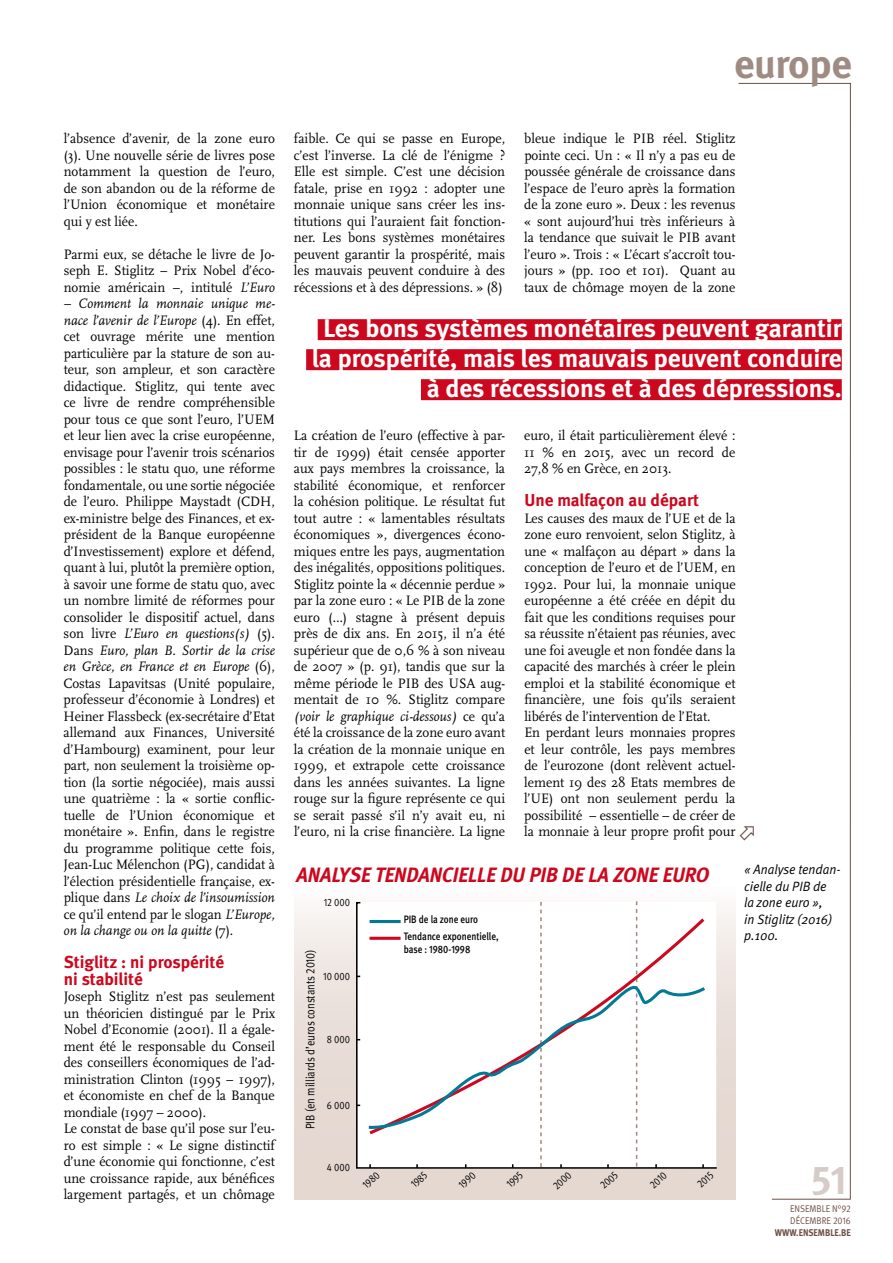
<style>
.page{position:relative;width:893px;height:1263px;background:#fff}
.page>*{position:absolute;margin:0;border:0;box-sizing:border-box;transform-origin:0 0}
.t1{font:700 40.5px "Meta";letter-spacing:-.01em;color:#a08b83}
.t2{font:40.5px "Meta Bold Expert";color:#d5cbc7}
.t3{font:700 25.5px/30px "Meta";color:#fff;text-align:right}
.t4{font:italic 700 20.7px "Meta";color:#cd071e;scale:.95 1}
.t5{font:700 17.25px/16.5px "Meta";color:#cd071e}
.t6{font:14.25px/16.5px "Scala";color:#000;text-align:justify;scale:.95 1}
.t7{font:italic 13.5px/16.5px "Meta Normal";color:#000;scale:.95 1}
.t8{font:12.3px "Meta Normal";color:#000;scale:.85 1}
.t9{font:10.8px "Meta Normal Expert";color:#000;scale:.85 1}
.t10{font:500 10.8px/16.8px "Meta";color:#000;scale:.85 1}
.t11{font:10.8px "Meta Medium Expert";color:#000;scale:.85 1}
.t12{font:9.75px/12px "Meta Normal";color:#6d5048;scale:.9 1}
.t13{font:700 9.75px "Meta";color:#6d5048;scale:.9 1}
.s1{font-style:italic}
.s2{font-family:"Meta";font-weight:500}
.s3{font-family:"Meta Normal Expert"}
</style>
<div class="page">
<svg style="left:738px;top:83px;width:113px;height:1116px"></svg>
<div style="left:295px;top:881px;width:441px;height:318px;background:linear-gradient(to bottom,#f8f4f2,#e0d0c8)"></div>
<svg style="left:355px;top:901px;width:363px;height:268px"></svg>
<svg style="left:540px;top:902px;width:2px;height:266px"></svg>
<svg style="left:636px;top:901px;width:1px;height:267px"></svg>
<svg style="left:366px;top:915px;width:342px;height:222px"></svg>
<svg style="left:366px;top:984px;width:342px;height:146px"></svg>
<div style="left:318px;top:319px;width:524px;height:21px;background:#cd071e"></div>
<div style="left:306px;top:349px;width:536px;height:21px;background:#cd071e"></div>
<div style="left:421px;top:379px;width:421px;height:21px;background:#cd071e"></div>
<svg style="left:740px;top:826px;width:14px;height:15px"></svg>
<h1 class="t1" style="left:734px;top:40px;width:119px">europe</h1>
<p class="t6" style="left:64px;top:130px;width:224px">l’absence d’avenir, de la zone euro (3). Une nouvelle série de livres pose notamment la question de l’euro, de son abandon ou de la réforme de l’Union économique et monétaire qui y est liée.</p>
<p class="t6" style="left:64px;top:246px;width:224px">Parmi eux, se détache le livre de Jo&shy;seph E. Stiglitz – Prix Nobel d’éco&shy;nomie américain –, intitulé <span class="s1">L’Euro</span></p>
<p class="t6" style="left:64px;top:295px;width:224px"><span class="s1">– Comment la monnaie unique me&shy;nace l’avenir de l’Europe</span> (4). En effet, cet ouvrage mérite une mention particulière par la stature de son au&shy;teur, son ampleur, et son caractère didactique. Stiglitz, qui tente avec ce livre de rendre compréhensible pour tous ce que sont l’euro, l’UEM et leur lien avec la crise européenne, envisage pour l’avenir trois scénarios possibles : le statu quo, une réforme fondamentale, ou une sortie négociée de l’euro. Philippe Maystadt (CDH, ex-ministre belge des Finances, et ex&shy;président de la Banque européenne d’Investissement) explore et défend, quant à lui, plutôt la première option, à savoir une forme de statu quo, avec un nombre limité de réformes pour consolider le dispositif actuel, dans son livre <span class="s1">L’Euro en questions(s)</span> (5).<br>Dans <span class="s1">Euro, plan B. Sortir de la crise en Grèce, en France et en Europe</span> (6), Costas Lapavitsas (Unité populaire, professeur d’économie à Londres) et Heiner Flassbeck (ex-secrétaire d’Etat allemand aux Finances, Université d’Hambourg) examinent, pour leur part, non seulement la troisième op&shy;tion (la sortie négociée), mais aussi une quatrième : la « sortie conflic&shy;tuelle de l’Union économique et monétaire ». Enfin, dans le registre du programme politique cette fois, Jean-Luc Mélenchon (PG), candidat à l’élection présidentielle française, ex&shy;plique dans <span class="s1">Le choix de l’insoumission </span>ce qu’il entend par le slogan <span class="s1">L’Europe, on la change ou on la quitte</span> (7).</p>
<p class="t5" style="left:64px;top:954px;width:162px">Stiglitz : ni prospérité ni stabilité</p>
<p class="t6" style="left:64px;top:988px;width:224px;text-align:left">Joseph Stiglitz n’est pas seulement un théoricien distingué par le Prix Nobel d’Economie (2001). Il a égale&shy;ment été le responsable du Conseil des conseillers économiques de l’ad&shy;ministration Clinton (1995 – 1997), et économiste en chef de la Banque mondiale (1997 – 2000).<br>Le constat de base qu’il pose sur l’eu&shy;ro est simple : « Le signe distinctif d’une économie qui fonctionne, c’est une croissance rapide, aux bénéfices largement partagés, et un chômage</p>
<p class="t6" style="left:294px;top:130px;width:224px">faible. Ce qui se passe en Europe, c’est l’inverse. La clé de l’énigme ?<br>Elle est simple. C’est une décision fatale, prise en 1992 : adopter une monnaie unique sans créer les ins&shy;titutions qui l’auraient fait fonction&shy;ner. Les bons systèmes monétaires peuvent garantir la prospérité, mais les mauvais peuvent conduire à des récessions et à des dépressions. » (8)</p>
<p class="t6" style="left:524px;top:130px;width:224px">bleue indique le PIB réel. Stiglitz pointe ceci. Un : « Il n’y a pas eu de poussée générale de croissance dans l’espace de l’euro après la formation de la zone euro ». Deux : les revenus « sont aujourd’hui très inférieurs à la tendance que suivait le PIB avant l’euro ». Trois : « L’écart s’accroît tou&shy;jours » (pp. 100 et 101). Quant au taux de chômage moyen de la zone</p>
<h2 class="t3" style="left:312px;top:313px;width:531px">Les bons systèmes monétaires peuvent garantir la prospérité, mais les mauvais peuvent conduire à des récessions et à des dépressions.</h2>
<p class="t6" style="left:294px;top:427px;width:224px">La création de l’euro (effective à par&shy;tir de 1999) était censée apporter aux pays membres la croissance, la stabilité économique, et renforcer la cohésion politique. Le résultat fut tout autre : « lamentables résultats économiques », divergences écono&shy;miques entre les pays, augmentation des inégalités, oppositions politiques.<br>Stiglitz pointe la « décennie perdue » par la zone euro : « Le PIB de la zone euro (…) stagne à présent depuis près de dix ans. En 2015, il n’a été supérieur que de 0,6 % à son niveau de 2007 » (p. 91), tandis que sur la même période le PIB des USA aug&shy;mentait de 10 %. Stiglitz compare <span class="s1">(voir le graphique ci-dessous)</span> ce qu’a été la croissance de la zone euro avant la création de la monnaie unique en 1999, et extrapole cette croissance dans les années suivantes. La ligne rouge sur la figure représente ce qui se serait passé s’il n’y avait eu, ni l’euro, ni la crise financière. La ligne</p>
<p class="t6" style="left:524px;top:427px;width:224px">euro, il était particulièrement élevé :<br>11 % en 2015, avec un record de 27,8 % en Grèce, en 2013.</p>
<p class="t5" style="left:524px;top:492px;width:176px">Une malfaçon au départ</p>
<p class="t6" style="left:524px;top:510px;width:224px;text-align:left">Les causes des maux de l’UE et de la zone euro renvoient, selon Stiglitz, à une « malfaçon au départ » dans la conception de l’euro et de l’UEM, en 1992. Pour lui, la monnaie unique européenne a été créée en dépit du fait que les conditions requises pour sa réussite n’étaient pas réunies, avec une foi aveugle et non fondée dans la capacité des marchés à créer le plein emploi et la stabilité économique et financière, une fois qu’ils seraient libérés de l’intervention de l’Etat.<br>En perdant leurs monnaies propres et leur contrôle, les pays membres de l’eurozone (dont relèvent actuel&shy;lement 19 des 28 Etats membres de l’UE) ont non seulement perdu la possibilité – essentielle – de créer de la monnaie à leur propre profit pour</p>
<h3 class="t4" style="left:297px;top:862px;width:436px">ANALYSE TENDANCIELLE DU PIB DE LA ZONE EURO</h3>
<p class="t10" style="left:404px;top:911px;width:113px">PIB de la zone euro<br>Tendance exponentielle,</p>
<p class="t11" style="left:404px;top:943px;width:80px"><span class="s2">base :</span> 1980<span class="s2">-</span>1998</p>
<p class="t8" style="left:303px;top:1129px;width:214px;rotate:-90deg">PIB (EN MILLIARDS D’EUROS CONSTANTS <span class="s3">2010</span>)</p>
<p class="t9" style="left:324px;top:897px;width:32px">12 000</p>
<p class="t9" style="left:323px;top:970px;width:33px">10 000</p>
<p class="t9" style="left:327px;top:1033px;width:29px">8 000</p>
<p class="t9" style="left:327px;top:1099px;width:29px">6 000</p>
<p class="t7" style="left:744px;top:861px;width:103px">« Analyse tendan&shy;cielle du PIB de<br>la zone euro »,<br>in Stiglitz (2016) p.100.</p>
<p class="t9" style="left:327px;top:1161px;width:29px">4 000</p>
<p class="t9" style="left:360px;top:1182px;width:24px;rotate:-42deg">1980</p>
<p class="t9" style="left:408px;top:1181px;width:23px;rotate:-42deg">1985</p>
<p class="t9" style="left:456px;top:1182px;width:24px;rotate:-42deg">1990</p>
<p class="t9" style="left:504px;top:1181px;width:23px;rotate:-42deg">1995</p>
<p class="t9" style="left:550px;top:1183px;width:26px;rotate:-42deg">2000</p>
<p class="t9" style="left:598px;top:1182px;width:25px;rotate:-42deg">2005</p>
<p class="t9" style="left:647px;top:1181px;width:23px;rotate:-42deg">2010</p>
<p class="t9" style="left:695px;top:1181px;width:22px;rotate:-42deg">2015</p>
<h1 class="t2" style="left:811px;top:1156px;width:37px">51</h1>
<p class="t12" style="left:790px;top:1203px;width:69px">ENSEMBLE N°<span class="s3">92<br></span>DÉCEMBRE <span class="s3">2016</span></p>
<p class="t13" style="left:775px;top:1227px;width:86px">www.ensemble.be</p>
</div>
